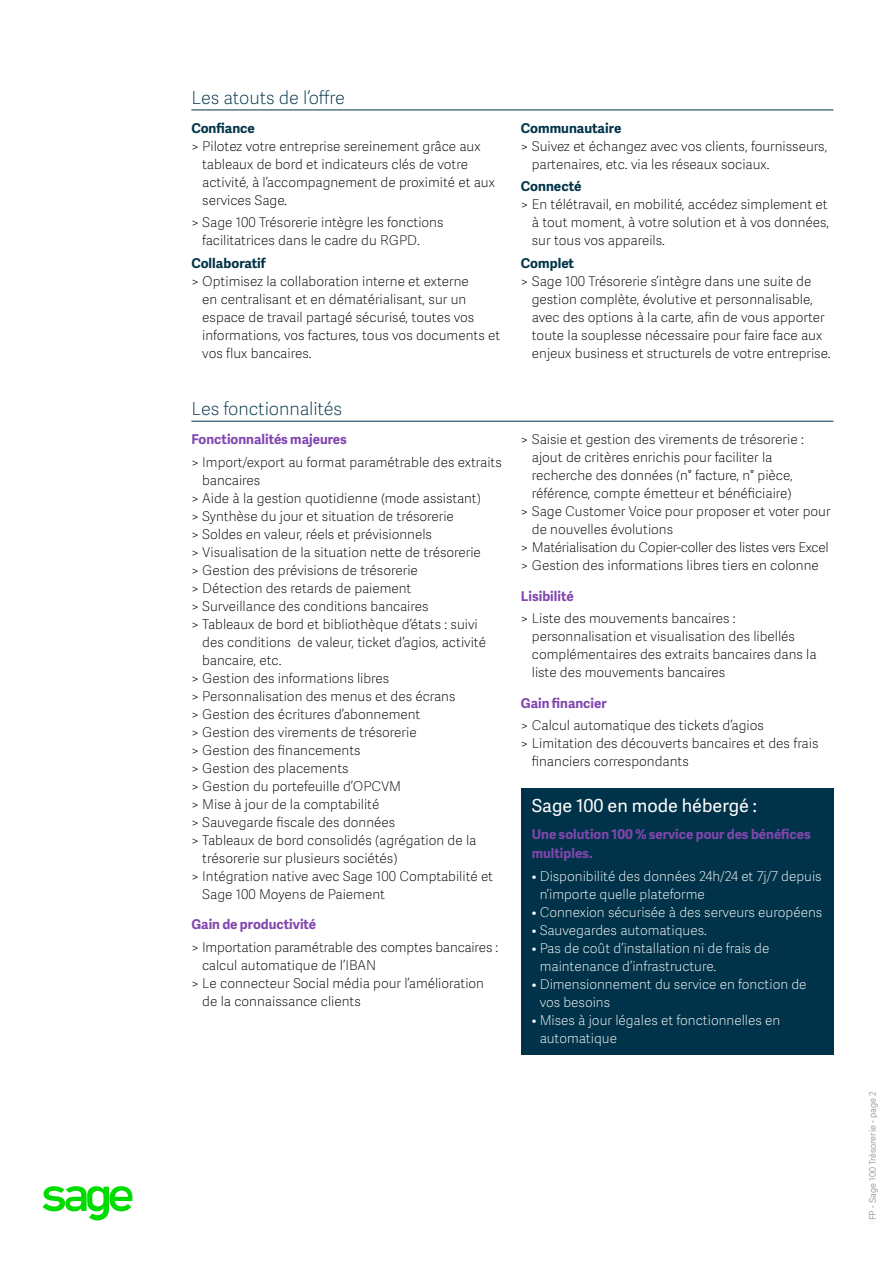
<style>
.page{position:relative;width:893px;height:1263px;background:#fff}
.page>*{position:absolute;margin:0;border:0;box-sizing:border-box;transform-origin:0 0}
.t1{font:18px "Adelle Sans SAGE Th";letter-spacing:-.005em;color:#003349}
.t2{font:18px "Adelle Sans SAGE";color:#fff}
.t3{font:13.5px/18px "Adelle Sans SAGE Th";color:#000}
.t4{font:13.5px/18px "Adelle Sans SAGE Th";color:#fff}
.t5{font:700 13.5px/19.5px "Adelle Sans SAGE";color:#8246af}
.t6{font:700 13.5px "Adelle Sans SAGE";color:#003349}
.t7{font:13.5px "Adelle Sans SAGE Th";letter-spacing:-.02em;color:#000}
.t8{font:9px "Adelle Sans SAGE Lt";color:#888b8d}
</style>
<div class="page">
<hr style="left:191px;top:110px;width:642px;height:1px;background:#003349">
<div style="left:521px;top:788px;width:312px;height:266px;background:#003349"></div>
<hr style="left:191px;top:421px;width:642px;height:1px;background:#003349">
<svg style="left:43px;top:1186px;width:90px;height:34px"></svg>
<h1 class="t1" style="left:191px;top:85px;width:155px">Les atouts de l’offre</h1>
<p class="t6" style="left:191px;top:118px;width:65px">Confiance</p>
<p class="t3" style="left:202px;top:137px;width:294px;text-indent:-11px">&gt; Pilotez votre entreprise sereinement grâce aux tableaux de bord et indicateurs clés de votre activité, à l’accompagnement de proximité et aux services Sage.</p>
<p class="t3" style="left:202px;top:213px;width:243px;text-indent:-11px">&gt; Sage 100 Trésorerie intègre les fonctions facilitatrices dans le cadre du RGPD.</p>
<p class="t6" style="left:191px;top:253px;width:76px">Collaboratif</p>
<p class="t3" style="left:202px;top:271px;width:299px;text-indent:-11px">&gt; Optimisez la collaboration interne et externe<br>en centralisant et en dématérialisant, sur un espace de travail partagé sécurisé, toutes vos informations, vos factures, tous vos documents et vos flux bancaires.</p>
<h1 class="t1" style="left:191px;top:396px;width:152px">Les fonctionnalités</h1>
<p class="t5" style="left:191px;top:429px;width:157px">Fonctionnalités majeures</p>
<p class="t3" style="left:191px;top:452px;width:312px">&gt; Import/export au format paramétrable des extraits</p>
<p class="t3" style="left:202px;top:470px;width:60px">bancaires</p>
<p class="t3" style="left:191px;top:488px;width:291px">&gt; Aide à la gestion quotidienne (mode assistant)</p>
<p class="t3" style="left:191px;top:506px;width:264px">&gt; Synthèse du jour et situation de trésorerie</p>
<p class="t3" style="left:191px;top:524px;width:242px">&gt; Soldes en valeur, réels et prévisionnels</p>
<p class="t3" style="left:191px;top:542px;width:291px">&gt; Visualisation de la situation nette de trésorerie</p>
<p class="t3" style="left:191px;top:560px;width:228px">&gt; Gestion des prévisions de trésorerie</p>
<p class="t3" style="left:191px;top:578px;width:222px">&gt; Détection des retards de paiement</p>
<p class="t3" style="left:191px;top:596px;width:239px">&gt; Surveillance des conditions bancaires</p>
<p class="t3" style="left:191px;top:614px;width:288px">&gt; Tableaux de bord et bibliothèque d’états : suivi</p>
<p class="t3" style="left:202px;top:632px;width:285px">des conditions de valeur, ticket d’agios, activité</p>
<p class="t3" style="left:202px;top:650px;width:81px">bancaire, etc.</p>
<p class="t3" style="left:191px;top:668px;width:200px">&gt; Gestion des informations libres</p>
<p class="t3" style="left:191px;top:686px;width:266px">&gt; Personnalisation des menus et des écrans</p>
<p class="t3" style="left:191px;top:704px;width:231px">&gt; Gestion des écritures d’abonnement</p>
<p class="t3" style="left:191px;top:722px;width:227px">&gt; Gestion des virements de trésorerie</p>
<p class="t3" style="left:191px;top:740px;width:171px">&gt; Gestion des financements</p>
<p class="t3" style="left:191px;top:758px;width:159px">&gt; Gestion des placements</p>
<p class="t3" style="left:191px;top:776px;width:211px">&gt; Gestion du portefeuille d’OPCVM</p>
<p class="t3" style="left:191px;top:794px;width:190px">&gt; Mise à jour de la comptabilité</p>
<p class="t3" style="left:191px;top:812px;width:205px">&gt; Sauvegarde fiscale des données</p>
<p class="t3" style="left:191px;top:830px;width:287px">&gt; Tableaux de bord consolidés (agrégation de la</p>
<p class="t3" style="left:202px;top:848px;width:196px">trésorerie sur plusieurs sociétés)</p>
<p class="t3" style="left:191px;top:866px;width:303px">&gt; Intégration native avec Sage 100 Comptabilité et</p>
<p class="t3" style="left:202px;top:884px;width:184px">Sage 100 Moyens de Paiement</p>
<p class="t5" style="left:191px;top:914px;width:126px">Gain de productivité</p>
<p class="t3" style="left:191px;top:937px;width:308px">&gt; Importation paramétrable des comptes bancaires :</p>
<p class="t3" style="left:202px;top:955px;width:176px">calcul automatique de l’IBAN</p>
<p class="t3" style="left:191px;top:973px;width:294px">&gt; Le connecteur Social média pour l’amélioration</p>
<p class="t3" style="left:202px;top:991px;width:160px">de la connaissance clients</p>
<p class="t6" style="left:521px;top:118px;width:102px">Communautaire</p>
<p class="t3" style="left:532px;top:137px;width:297px;text-indent:-11px">&gt; Suivez et échangez avec vos clients, fournisseurs, partenaires, etc. via les réseaux sociaux.</p>
<p class="t6" style="left:521px;top:177px;width:62px">Connecté</p>
<p class="t3" style="left:532px;top:195px;width:299px;text-align:justify;text-indent:-11px">&gt; En télétravail, en mobilité, accédez simplement et à tout moment, à votre solution et à vos données, sur tous vos appareils.</p>
<p class="t6" style="left:521px;top:253px;width:55px">Complet</p>
<p class="t3" style="left:532px;top:271px;width:300px;text-indent:-11px">&gt; Sage 100 Trésorerie s’intègre dans une suite de gestion complète, évolutive et personnalisable, avec des options à la carte, afin de vous apporter toute la souplesse nécessaire pour faire face aux enjeux business et structurels de votre entreprise.</p>
<p class="t3" style="left:521px;top:430px;width:284px">&gt; Saisie et gestion des virements de trésorerie :</p>
<p class="t3" style="left:532px;top:448px;width:242px">ajout de critères enrichis pour faciliter la</p>
<p class="t3" style="left:532px;top:466px;width:262px">recherche des données (n° facture, n° pièce,</p>
<p class="t3" style="left:532px;top:484px;width:261px">référence, compte émetteur et bénéficiaire)</p>
<p class="t3" style="left:521px;top:502px;width:311px">&gt; Sage Customer Voice pour proposer et voter pour</p>
<p class="t3" style="left:532px;top:520px;width:143px">de nouvelles évolutions</p>
<p class="t7" style="left:521px;top:538px;width:309px">&gt; Matérialisation du Copier-coller des listes vers Excel</p>
<p class="t3" style="left:521px;top:556px;width:299px">&gt; Gestion des informations libres tiers en colonne</p>
<p class="t5" style="left:521px;top:586px;width:54px">Lisibilité</p>
<p class="t3" style="left:532px;top:609px;width:286px;text-indent:-11px">&gt; Liste des mouvements bancaires : personnalisation et visualisation des libellés complémentaires des extraits bancaires dans la liste des mouvements bancaires</p>
<p class="t5" style="left:521px;top:693px;width:87px">Gain financier</p>
<p class="t3" style="left:521px;top:716px;width:245px">&gt; Calcul automatique des tickets d’agios</p>
<p class="t3" style="left:521px;top:734px;width:299px">&gt; Limitation des découverts bancaires et des frais</p>
<p class="t3" style="left:532px;top:752px;width:159px">financiers correspondants</p>
<h1 class="t2" style="left:532px;top:793px;width:227px">Sage 100 en mode hébergé :</h1>
<p class="t5" style="left:532px;top:824px;width:280px">Une solution 100 % service pour des bénéfices multiples.</p>
<p class="t4" style="left:540px;top:866px;width:284px;text-indent:-8px">• Disponibilité des données 24h/24 et 7j/7 depuis n’importe quelle plateforme</p>
<p class="t4" style="left:532px;top:902px;width:292px">• Connexion sécurisée à des serveurs européens</p>
<p class="t4" style="left:532px;top:920px;width:177px">• Sauvegardes automatiques.</p>
<p class="t4" style="left:540px;top:938px;width:231px;text-indent:-8px">• Pas de coût d’installation ni de frais de maintenance d’infrastructure.</p>
<p class="t4" style="left:540px;top:974px;width:268px;text-indent:-8px">• Dimensionnement du service en fonction de vos besoins</p>
<p class="t4" style="left:540px;top:1010px;width:242px;text-indent:-8px">• Mises à jour légales et fonctionnelles en automatique</p>
<p class="t8" style="left:866px;top:1220px;width:130px;rotate:-90deg">FP - Sage 100 Trésorerie - page 2</p>
</div>
